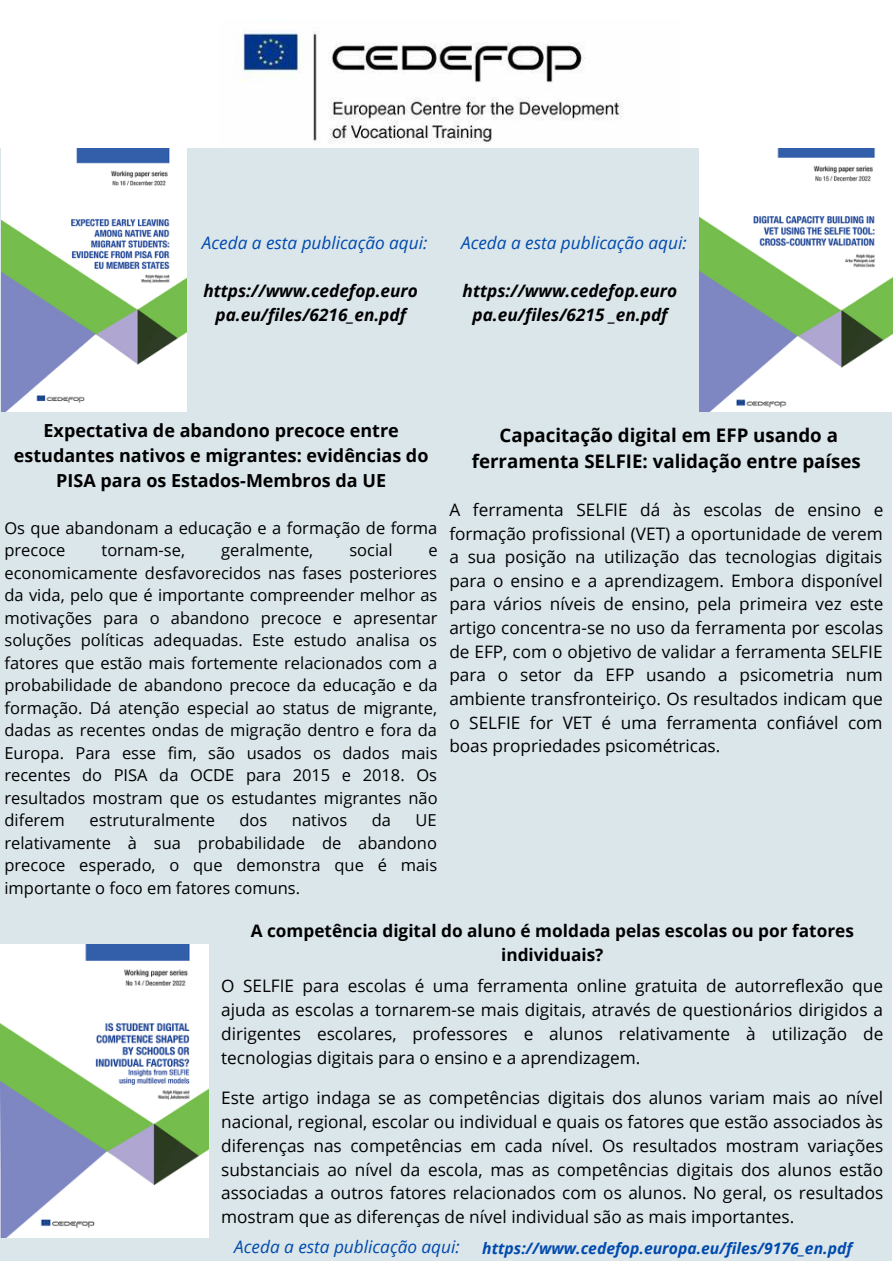
<style>
.page{position:relative;width:893px;height:1264px;background:#fff}
.page>*{position:absolute;margin:0;border:0;box-sizing:border-box;transform-origin:0 0}
.t1{font:700 18.75px/25.8px "Open Sans";color:#000;text-align:center}
.t2{font:700 18px/24.8px "Open Sans";color:#000;text-align:center}
.t3{font:17.25px/23.5px "Open Sans";color:#000;text-align:justify}
.t4{font:italic 700 17.25px/23.5px "Open Sans";color:#000;text-align:center}
.t5{font:italic 17.25px "Open Sans";color:#004aad}
.t6{font:700 17.25px/24px "Open Sans";color:#000;text-align:center}
.t7{font:16.5px/22.5px "Open Sans";color:#000;text-align:justify}
.t8{font:italic 700 15.75px "Open Sans";color:#004aad}
</style>
<div class="page">
<img style="left:235px;top:31px;width:388px;height:113px">
<div style="left:0;top:148px;width:891px;height:1112px;background:#dbe6eb"></div>
<img style="left:1px;top:148px;width:186px;height:263px">
<img style="left:699px;top:148px;width:193px;height:263px">
<img style="left:0;top:944px;width:208px;height:293px">
<p class="t5" style="left:202px;top:231px;width:227px">Aceda a esta publicação aqui:</p>
<p class="t5" style="left:461px;top:231px;width:227px">Aceda a esta publicação aqui:</p>
<p class="t4" style="left:203px;top:279px;width:216px">https://www.cedefop.euro pa.eu/files/6216_en.pdf</p>
<p class="t4" style="left:462px;top:279px;width:216px">https://www.cedefop.euro pa.eu/files/6215 _en.pdf</p>
<p class="t2" style="left:14px;top:418px;width:416px">Expectativa de abandono precoce entre estudantes nativos e migrantes: evidências do<br>PISA para os Estados-Membros da UE</p>
<p class="t7" style="left:4px;top:516px;width:434px">Os que abandonam a educação e a formação de forma precoce</p>
<p class="t7" style="left:101px;top:538px;width:85px">tornam-se,</p>
<p class="t7" style="left:221px;top:538px;width:94px">geralmente,</p>
<p class="t7" style="left:349px;top:538px;width:45px">social</p>
<p class="t7" style="left:4px;top:538px;width:435px;text-indent:424px">e economicamente desfavorecidos nas fases posteriores da vida, pelo que é importante compreender melhor as motivações para o abandono precoce e apresentar soluções políticas adequadas. Este estudo analisa os fatores que estão mais fortemente relacionados com a probabilidade de abandono precoce da educação e da formação. Dá atenção especial ao status de migrante, dadas as recentes ondas de migração dentro e fora da Europa. Para esse fim, são usados os dados mais recentes do PISA da OCDE para 2015 e 2018. Os resultados mostram que os estudantes migrantes não diferem</p>
<p class="t7" style="left:89px;top:808px;width:127px">estruturalmente</p>
<p class="t7" style="left:239px;top:808px;width:29px">dos</p>
<p class="t7" style="left:292px;top:808px;width:57px">nativos</p>
<p class="t7" style="left:372px;top:808px;width:21px">da</p>
<p class="t7" style="left:4px;top:808px;width:434px;text-indent:411px">UE relativamente à sua probabilidade de abandono precoce esperado, o que demonstra que é mais importante o foco em fatores comuns.</p>
<p class="t1" style="left:472px;top:421px;width:390px">Capacitação digital em EFP usando a ferramenta SELFIE: validação entre países</p>
<p class="t3" style="left:449px;top:497px;width:435px">A ferramenta SELFIE dá às escolas de ensino e formação profissional (VET) a oportunidade de verem a sua posição na utilização das tecnologias digitais para o ensino e a aprendizagem. Embora disponível para vários níveis de ensino, pela primeira vez este artigo concentra-se no uso da ferramenta por escolas de EFP, com o objetivo de validar a ferramenta SELFIE para o setor da EFP usando a psicometria num ambiente transfronteiriço. Os resultados indicam que o SELFIE for VET é uma ferramenta confiável com boas propriedades psicométricas.</p>
<p class="t6" style="left:251px;top:918px;width:604px">A competência digital do aluno é moldada pelas escolas ou por fatores individuais?</p>
<p class="t3" style="left:221px;top:973px;width:663px;line-height:24px">O SELFIE para escolas é uma ferramenta online gratuita de autorreflexão que ajuda as escolas a tornarem-se mais digitais, através de questionários dirigidos a dirigentes escolares, professores e alunos relativamente à utilização de tecnologias digitais para o ensino e a aprendizagem.</p>
<p class="t3" style="left:221px;top:1084px;width:663px;line-height:24px">Este artigo indaga se as competências digitais dos alunos variam mais ao nível nacional, regional, escolar ou individual e quais os fatores que estão associados às diferenças nas competências em cada nível. Os resultados mostram variações substanciais ao nível da escola, mas as competências digitais dos alunos estão associadas a outros fatores relacionados com os alunos. No geral, os resultados mostram que as diferenças de nível individual são as mais importantes.</p>
<p class="t5" style="left:234px;top:1234px;width:227px">Aceda a esta publicação aqui:</p>
<p class="t8" style="left:482px;top:1237px;width:371px">https://www.cedefop.europa.eu/files/9176_en.pdf</p>
</div>
